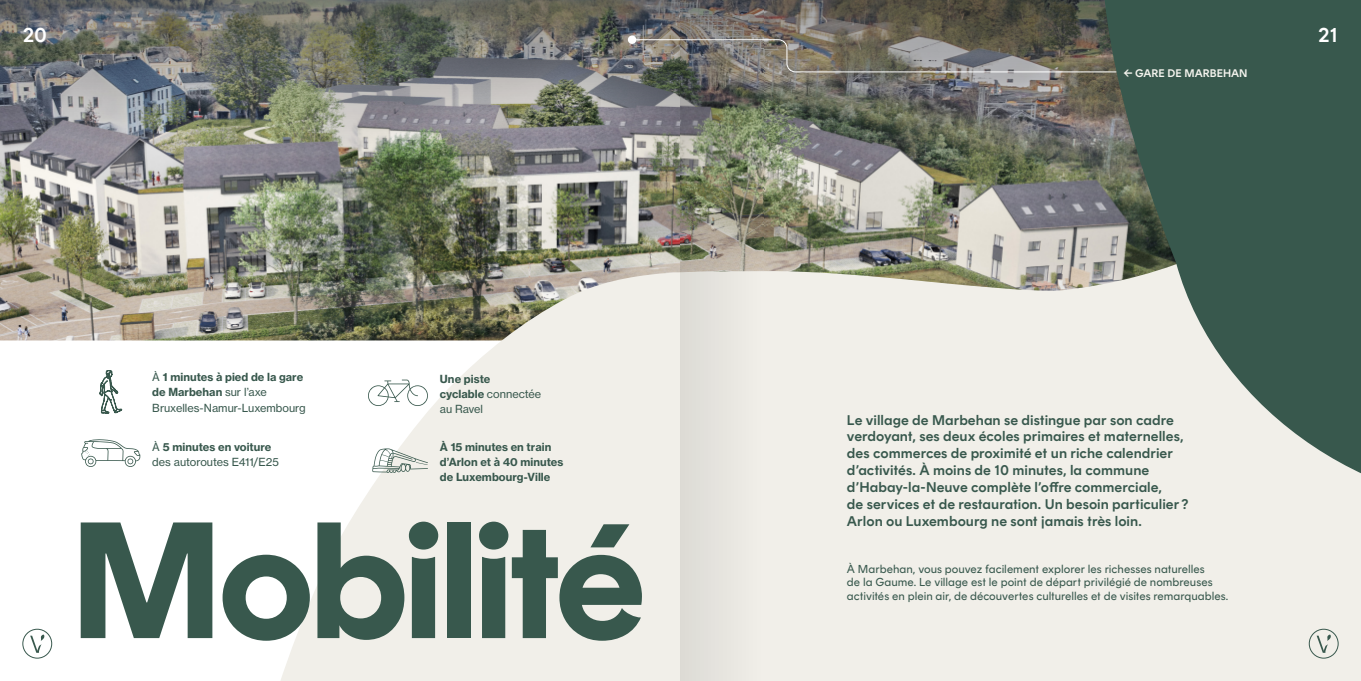
<style>
.page{position:relative;width:1361px;height:681px;background:#fff}
.page>*{position:absolute;margin:0;border:0;box-sizing:border-box;transform-origin:0 0}
.t1{font:700 165px "Rund Display";letter-spacing:-.01em;color:#38584d}
.t2{font:600 20px "Rund Text";color:#fff}
.t3{font:600 14px/16.8px "Rund Text";color:#38584d}
.t4{font:11.5px/13.8px "Rund Text";color:#38584d}
.t5{font:11px/15px "Neue Haas Grotesk Text";color:#38584d}
.t6{font:700 11px/15px "Neue Haas Grotesk Text";letter-spacing:.005em;color:#38584d}
.t7{font:600 11px "Rund Text";color:#f6f5ef}
.s1{font-weight:700}
.s2{font-weight:400}
</style>
<div class="page">
<img style="left:0;top:148px;width:71px;height:192px">
<svg style="left:0;top:0;width:71px;height:148px;background:#6c6e72"></svg>
<img style="left:71px;top:0;width:1290px;height:680px">
<svg style="left:995px;top:0;width:366px;height:521px;background:#86948b"></svg>
<svg style="left:372px;top:448px;width:56px;height:24px"></svg>
<svg style="left:81px;top:439px;width:59px;height:28px"></svg>
<svg style="left:368px;top:379px;width:60px;height:27px"></svg>
<div style="left:1309px;top:628px;width:29px;height:30px;border:1px solid #38584d;border-radius:50%"></div>
<svg style="left:1316px;top:634px;width:15px;height:18px"></svg>
<svg style="left:631px;top:39px;width:486px;height:34px;background:#7c7970"></svg>
<div style="left:628px;top:35px;width:8px;height:9px;background:#fff;border-radius:50%"></div>
<svg style="left:100px;top:370px;width:22px;height:43px"></svg>
<div style="left:23px;top:628px;width:29px;height:30px;border:1px solid #38584d;border-radius:50%"></div>
<svg style="left:30px;top:634px;width:14px;height:18px"></svg>
<svg style="left:680px;top:0;width:83px;height:680px;background:#bcbbb2"></svg>
<h2 class="t2" style="left:23px;top:23px;width:26px">20</h2>
<h2 class="t2" style="left:1318px;top:23px;width:22px">21</h2>
<p class="t5" style="left:152px;top:370px;width:155px">À <span class="s1">1 minutes à pied de la gare de Marbehan</span> sur l’axe<br>Bruxelles-Namur-Luxembourg</p>
<p class="t5" style="left:152px;top:439px;width:128px">À <span class="s1">5 minutes en voiture </span>des autoroutes E411/E25</p>
<p class="t6" style="left:440px;top:371px;width:103px">Une piste<br>cyclable <span class="s2">connectée au Ravel</span></p>
<p class="t6" style="left:440px;top:439px;width:125px">À 15 minutes en train d’Arlon et à 40 minutes de Luxembourg-Ville</p>
<h1 class="t1" style="left:73px;top:484px;width:574px">Mobilité</h1>
<p class="t7" style="left:1123px;top:66px;width:126px">← GARE DE MARBEHAN</p>
<p class="t3" style="left:847px;top:411px;width:343px">Le village de Marbehan se distingue par son cadre verdoyant, ses deux écoles primaires et maternelles, des commerces de proximité et un riche calendrier d’activités. À moins de 10 minutes, la commune d’Habay-la-Neuve complète l’offre commerciale,<br>de services et de restauration. Un besoin particulier?<br>Arlon ou Luxembourg ne sont jamais très loin.</p>
<p class="t4" style="left:847px;top:561px;width:383px">À Marbehan, vous pouvez facilement explorer les richesses naturelles<br>de la Gaume. Le village est le point de départ privilégié de nombreuses activités en plein air, de découvertes culturelles et de visites remarquables.</p>
</div>
